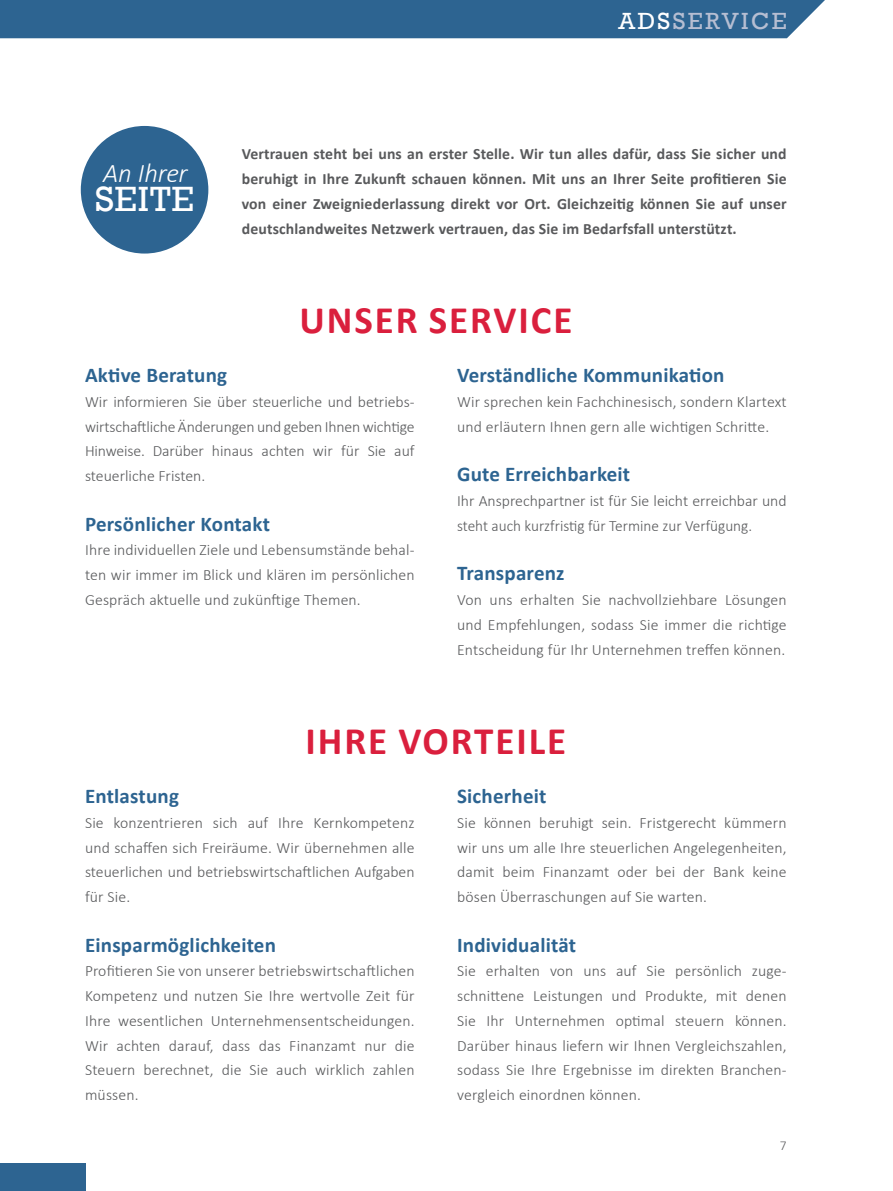
<style>
.page{position:relative;width:893px;height:1191px;background:#fff}
.page>*{position:absolute;margin:0;border:0;box-sizing:border-box;transform-origin:0 0}
.t1{font:700 39px "Calibri";letter-spacing:.05em;color:#da1f3d}
.t2{font:36px "Rockwell";color:#fff}
.t3{font:italic 300 27px "Calibri";letter-spacing:-.015em;color:#fff}
.t4{font:24px "Rockwell";letter-spacing:.1em;color:#b6bed2}
.t5{font:700 21px "Calibri";letter-spacing:.01em;color:#2d6491}
.t6{font:300 15.75px/24.8px "Calibri";letter-spacing:.01em;color:#58595b;text-align:justify}
.t7{font:700 15.75px/24.8px "Calibri";letter-spacing:.01em;color:#58595b;text-align:justify}
.t8{font:300 13.5px "Calibri";color:#58595b}
.s1{color:#fff}
</style>
<div class="page">
<div style="left:0;top:0;width:825px;height:38px;background:#2d6491"></div>
<div style="left:0;top:1164px;width:85px;height:27px;background:#2d6491"></div>
<div style="left:81px;top:126px;width:127px;height:127px;background:#2d6491;border-radius:50%"></div>
<h3 class="t3" style="left:103px;top:157px;width:86px">An Ihrer</h3>
<h2 class="t2" style="left:95px;top:178px;width:98px">SEITE</h2>
<h3 class="t4" style="left:619px;top:7px;width:168px"><span class="s1">ADS</span>SERVICE</h3>
<p class="t7" style="left:242px;top:142px;width:547px">Vertrauen steht bei uns an erster Stelle. Wir tun alles dafür, dass Sie sicher und beruhigt in Ihre Zukunft schauen können. Mit uns an Ihrer Seite profitieren Sie von einer Zweigniederlassung direkt vor Ort. Gleichzeitig können Sie auf unser deutschlandweites Netzwerk vertrauen, das Sie im Bedarfsfall unterstützt.</p>
<h1 class="t1" style="left:299px;top:295px;width:274px">Unser Service</h1>
<h3 class="t5" style="left:85px;top:362px;width:144px">Aktive Beratung</h3>
<p class="t6" style="left:85px;top:389px;width:331px">Wir informieren Sie über steuerliche und betriebs&shy;wirtschaftliche Änderungen und geben Ihnen wichtige Hinweise. Darüber hinaus achten wir für Sie auf steuerliche Fristen.</p>
<h3 class="t5" style="left:85px;top:510px;width:186px">Persönlicher Kontakt</h3>
<p class="t6" style="left:85px;top:538px;width:331px">Ihre individuellen Ziele und Lebensumstände behal&shy;ten wir immer im Blick und klären im persönlichen Gespräch aktuelle und zukünftige Themen.</p>
<h3 class="t5" style="left:457px;top:362px;width:269px">Verständliche Kommunikation</h3>
<p class="t6" style="left:457px;top:389px;width:331px">Wir sprechen kein Fachchinesisch, sondern Klartext und erläutern Ihnen gern alle wichtigen Schritte.</p>
<h3 class="t5" style="left:457px;top:461px;width:175px">Gute Erreichbarkeit</h3>
<p class="t6" style="left:457px;top:488px;width:331px">Ihr Ansprechpartner ist für Sie leicht erreichbar und steht auch kurzfristig für Termine zur Verfügung.</p>
<h3 class="t5" style="left:457px;top:560px;width:109px">Transparenz</h3>
<p class="t6" style="left:457px;top:587px;width:331px">Von uns erhalten Sie nachvollziehbare Lösungen und Empfehlungen, sodass Sie immer die richtige Entscheidung für Ihr Unternehmen treffen können.</p>
<h1 class="t1" style="left:305px;top:715px;width:262px">Ih re Vorteile</h1>
<h3 class="t5" style="left:85px;top:782px;width:95px">Entlastung</h3>
<p class="t6" style="left:85px;top:810px;width:331px">Sie konzentrieren sich auf Ihre Kernkompetenz und schaffen sich Freiräume. Wir übernehmen alle steuerlichen und betriebswirtschaftlichen Aufgaben für Sie.</p>
<h3 class="t5" style="left:85px;top:931px;width:192px">Einsparmöglichkeiten</h3>
<p class="t6" style="left:85px;top:958px;width:331px">Profitieren Sie von unserer betriebswirtschaftlichen Kompetenz und nutzen Sie Ihre wertvolle Zeit für Ihre wesentlichen Unternehmensentscheidungen.<br>Wir achten darauf, dass das Finanzamt nur die Steuern berechnet, die Sie auch wirklich zahlen müssen.</p>
<h3 class="t5" style="left:457px;top:782px;width:91px">Sicherheit</h3>
<p class="t6" style="left:457px;top:810px;width:331px">Sie können beruhigt sein. Fristgerecht kümmern wir uns um alle Ihre steuerlichen Angelegenheiten, damit beim Finanzamt oder bei der Bank keine bösen Überraschungen auf Sie warten.</p>
<h3 class="t5" style="left:457px;top:931px;width:120px">Individualität</h3>
<p class="t6" style="left:457px;top:958px;width:331px">Sie erhalten von uns auf Sie persönlich zuge&shy;schnittene Leistungen und Produkte, mit denen Sie Ihr Unternehmen optimal steuern können.<br>Darüber hinaus liefern wir Ihnen Vergleichszahlen, sodass Sie Ihre Ergebnisse im direkten Branchen&shy;vergleich einordnen können.</p>
<p class="t8" style="left:780px;top:1136px;width:8px">7</p>
</div>
